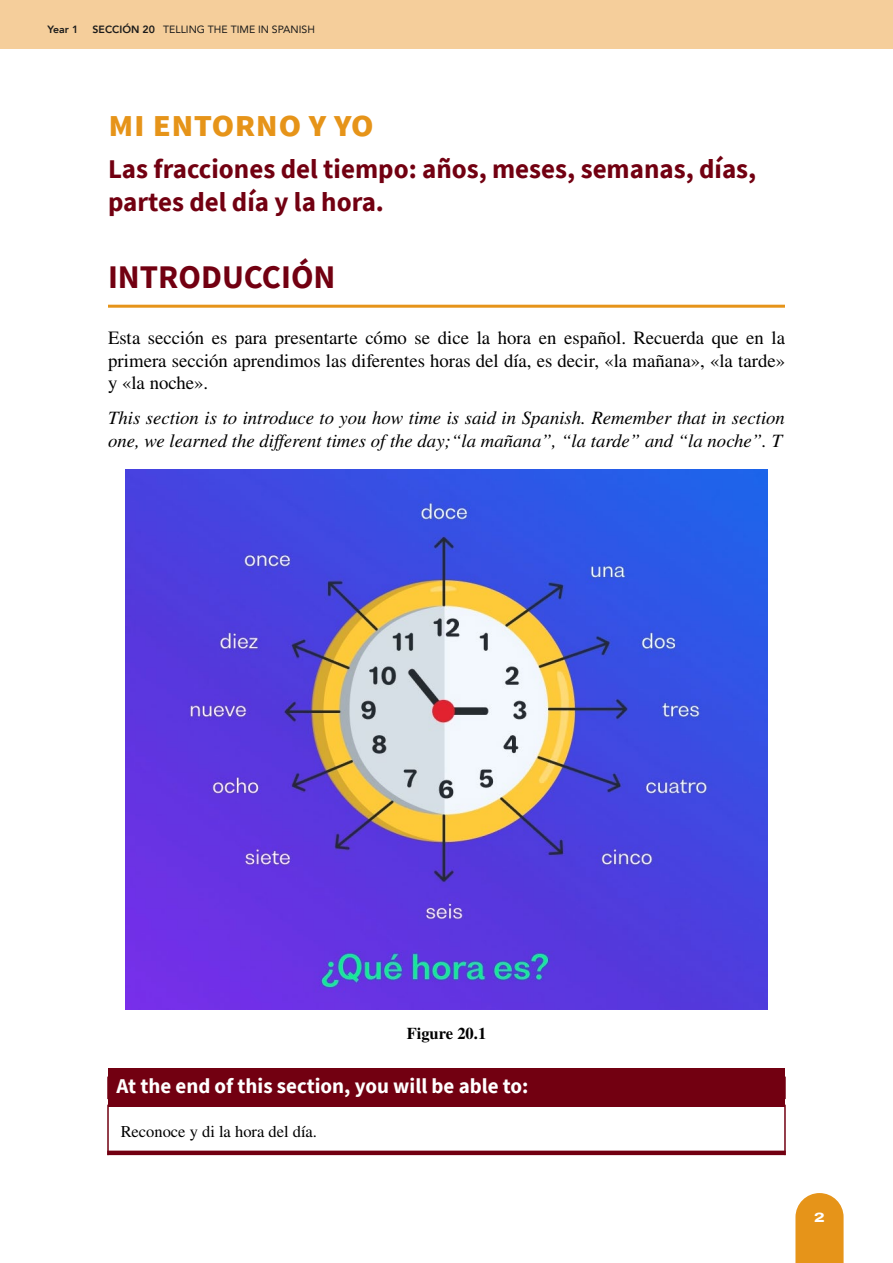
<style>
.page{position:relative;width:893px;height:1263px;background:#fff}
.page>*{position:absolute;margin:0;border:0;box-sizing:border-box;transform-origin:0 0}
.t1{font:700 37.5px "Source Sans Pro";color:#e69419}
.t2{font:700 33px "Source Sans Pro";color:#720011}
.t3{font:700 27px/33px "Source Sans Pro";color:#720011}
.t4{font:700 21px "Source Sans Pro";color:#fff}
.t5{font:18.75px/22.5px "STIX General";color:#000;text-align:justify}
.t6{font:italic 18.75px/22.5px "STIX General";color:#000}
.t7{font:16.5px "STIX General";color:#000}
.t8{font:700 16.5px "STIX General";color:#000}
.t9{font:800 13.5px "Archivo Expanded";color:#fff}
.t10{font:10.5px "Avenir";color:#1a1a1a}
.t11{font:800 10.5px "Avenir";color:#1a1a1a}
.s1{font-weight:800}
</style>
<div class="page">
<div style="left:0;top:0;width:893px;height:49px;background:#f5ce9b"></div>
<svg style="left:795px;top:1193px;width:49px;height:70px;background:#e89d2e"></svg>
<hr style="left:108px;top:305px;width:677px;height:3px;background:#e69419">
<div style="left:108px;top:1069px;width:677px;height:38px;background:#720011"></div>
<div style="left:107px;top:1105px;width:679px;height:51px;border:2px solid #720011"></div>
<div style="left:107px;top:1150px;width:679px;height:5px;background:#720011"></div>
<img style="left:126px;top:469px;width:641px;height:540px">
<p class="t11" style="left:48px;top:21px;width:32px">Year 1</p>
<p class="t10" style="left:93px;top:21px;width:224px"><span class="s1">SECCIÓN 20</span> TELLING THE TIME IN SPANISH</p>
<h1 class="t1" style="left:108px;top:98px;width:267px">mi entorno y yo</h1>
<h3 class="t3" style="left:108px;top:152px;width:650px">Las fracciones del tiempo: años, meses, semanas, días, partes del día y la hora.</h3>
<h2 class="t2" style="left:108px;top:254px;width:229px">INTRODUCCIÓN</h2>
<p class="t5" style="left:108px;top:327px;width:679px">Esta sección es para presentarte cómo se dice la hora en español. Recuerda que en la primera sección aprendimos las diferentes horas del día, es decir, «la mañana», «la tarde» y «la noche».</p>
<p class="t6" style="left:108px;top:406px;width:678px">This section is to introduce to you how time is said in Spanish. Remember that in section one, we learned the different times of the day;“la mañana”, “la tarde” and “la noche”. T</p>
<p class="t8" style="left:407px;top:1021px;width:81px">Figure 20.1</p>
<p class="t4" style="left:117px;top:1072px;width:413px">At the end of this section, you will be able to:</p>
<p class="t7" style="left:121px;top:1120px;width:198px">Reconoce y di la hora del día.</p>
<p class="t9" style="left:814px;top:1207px;width:12px">2</p>
</div>
